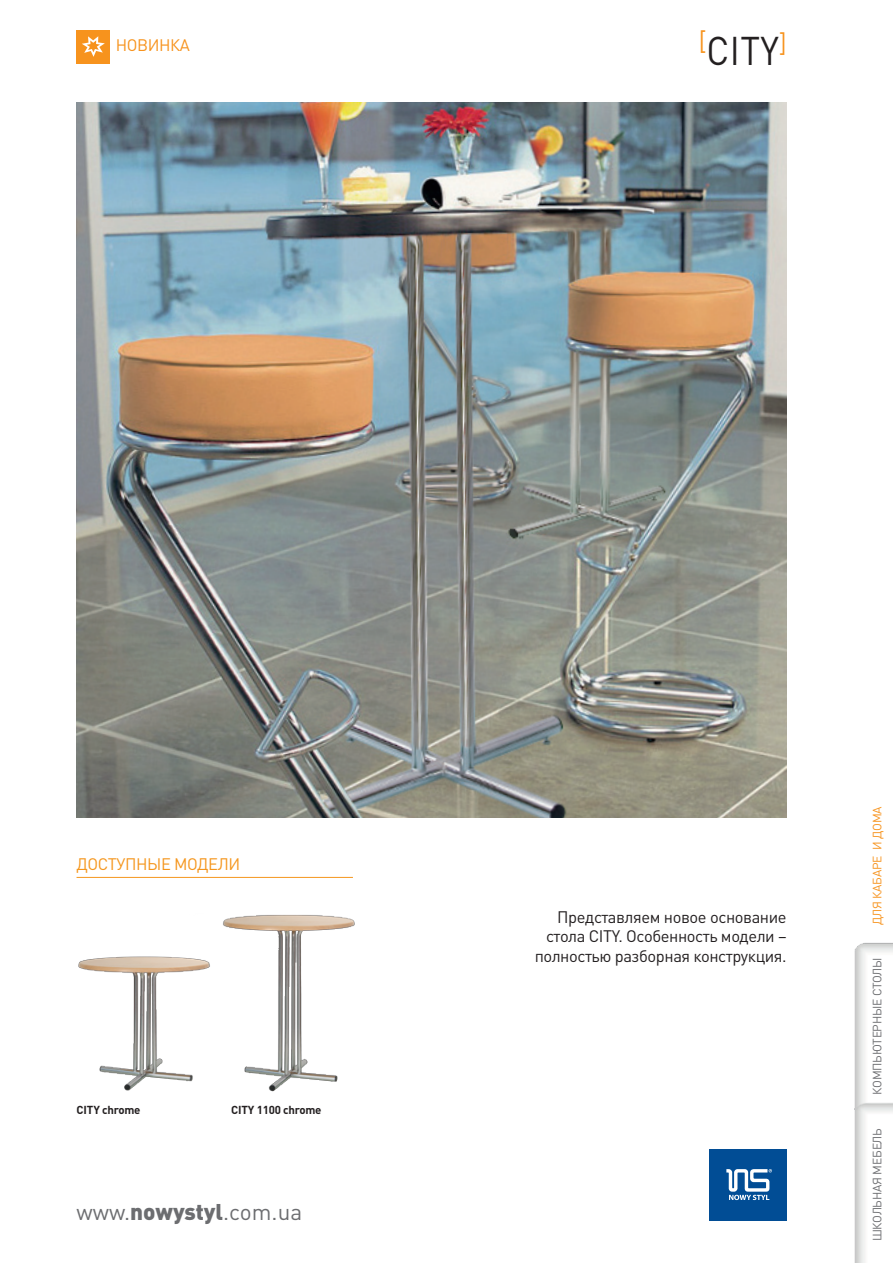
<style>
.page{position:relative;width:893px;height:1263px;background:#fff}
.page>*{position:absolute;margin:0;border:0;box-sizing:border-box;transform-origin:0 0}
.t1{font:39.6px "DIN Pro";color:#231f20;scale:.91 1}
.t2{font:22.5px "DIN Pro";color:#6c6d70}
.t3{font:16.5px/19.8px "DIN Pro";letter-spacing:-.025em;color:#231f20;text-align:right}
.t4{font:16.5px "DIN Pro";letter-spacing:-.025em;color:#f5961d}
.t5{font:16.5px "DIN Pro";letter-spacing:-.025em;color:#f7931d}
.t6{font:12px "DIN Pro";letter-spacing:-.02em;color:#6c6d70}
.t7{font:12px "DIN Pro";letter-spacing:-.02em;color:#f7931d}
.t8{font:700 11.55px "DIN Pro";letter-spacing:-.02em;color:#231f20}
.s1{font-weight:900}
</style>
<div class="page">
<img style="left:78px;top:956px;width:132px;height:135px">
<img style="left:223px;top:914px;width:132px;height:178px">
<img style="left:854px;top:942px;width:39px;height:321px">
<div style="left:709px;top:1149px;width:78px;height:71px;background:#014d95"></div>
<svg style="left:726px;top:1169px;width:46px;height:31px"></svg>
<div style="left:77px;top:30px;width:33px;height:33px;background:#f7931d"></div>
<svg style="left:82px;top:36px;width:23px;height:21px"></svg>
<hr style="left:77px;top:877px;width:276px;height:1px;background:#f5961d">
<img style="left:77px;top:102px;width:710px;height:715px">
<p class="t5" style="left:116px;top:34px;width:76px">НОВИНКА</p>
<h1 class="t1" style="left:699px;top:24px;width:98px"><sup>[</sup>CITY<sup>]</sup></h1>
<p class="t4" style="left:77px;top:853px;width:165px">доступ ные модели</p>
<p class="t8" style="left:77px;top:1102px;width:65px">CITY chrome</p>
<p class="t8" style="left:231px;top:1102px;width:92px">CITY 1100 chrome</p>
<h2 class="t2" style="left:77px;top:1197px;width:227px">www.<span class="s1">nowystyl</span>.com.ua</h2>
<p class="t3" style="left:535px;top:906px;width:253px">Представляем новое основание стола CITY. Особенность модели – полностью разборная конструкция.</p>
<p class="t7" style="left:869px;top:925px;width:119px;rotate:-90deg">ДЛЯ КаБаРе И ДОМА</p>
<p class="t6" style="left:869px;top:1094px;width:137px;rotate:-90deg">КОМ ПЬЮТЕРНЫЕ СТОЛЫ</p>
<p class="t6" style="left:869px;top:1241px;width:115px;rotate:-90deg">ШКОЛЬНАЯ МЕБЕЛ Ь</p>
</div>
